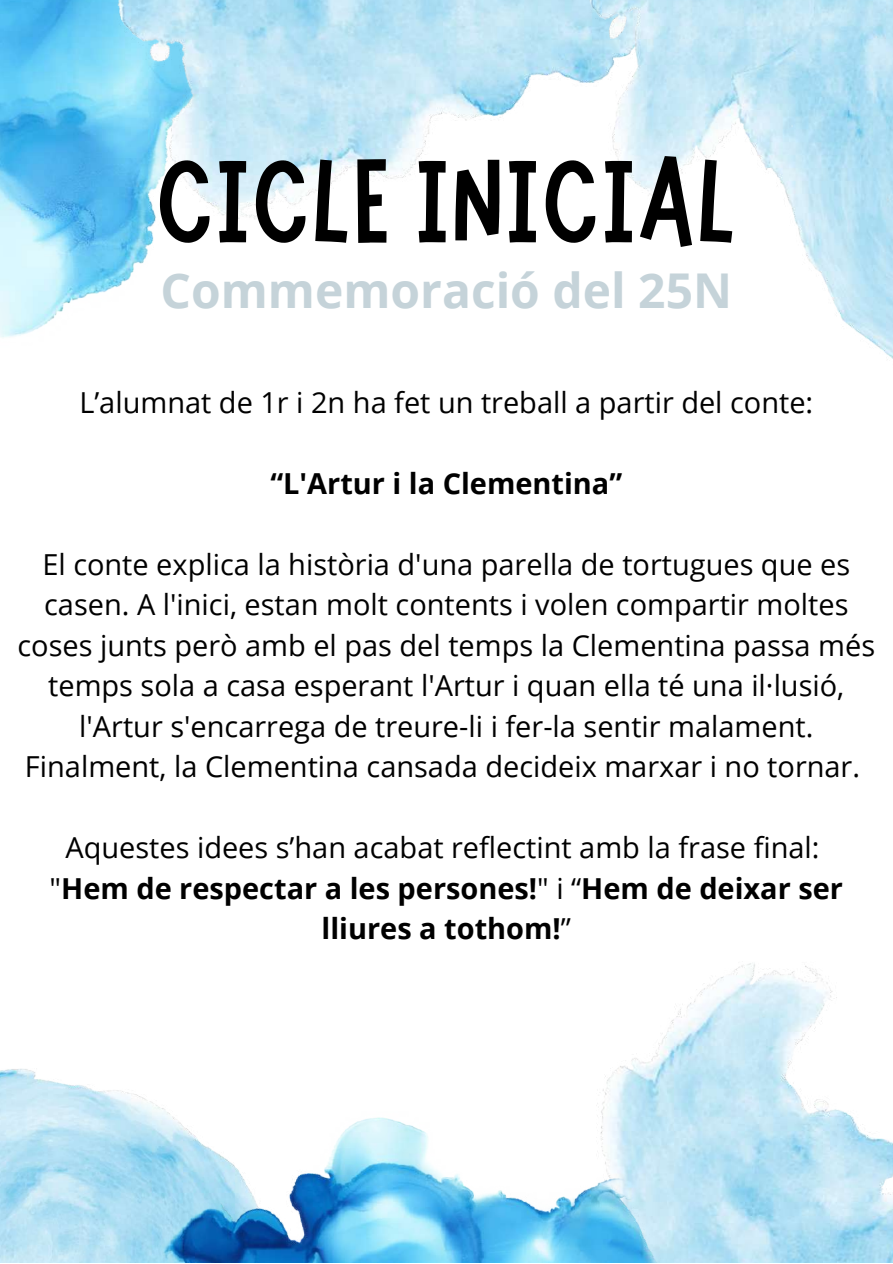
<style>
.page{position:relative;width:893px;height:1264px;background:#fff}
.page>*{position:absolute;margin:0;border:0;box-sizing:border-box;transform-origin:0 0}
.t1{font:119.85px "Marykate";color:#000}
.t2{font:700 48px "Open Sans";color:#c5d3d9}
.t3{font:28.95px/40.5px "Open Sans";color:#000;text-align:center}
.t4{font:700 28.95px/40.5px "Open Sans";color:#000;text-align:center}
.s1{font-weight:400}
</style>
<div class="page">
<img style="left:0;top:0;width:156px;height:338px">
<img style="left:105px;top:0;width:484px;height:220px">
<img style="left:620px;top:963px;width:272px;height:299px">
<img style="left:589px;top:0;width:303px;height:358px">
<img style="left:0;top:1069px;width:13px;height:193px">
<img style="left:13px;top:1068px;width:663px;height:194px">
<h1 class="t1" style="left:155px;top:123px;width:584px">CICLE INICIAL</h1>
<h2 class="t2" style="left:160px;top:256px;width:573px">Commemoració del 25N</h2>
<p class="t3" style="left:79px;top:381px;width:735px">L’alumnat de 1r i 2n ha fet un treball a partir del conte:</p>
<p class="t4" style="left:270px;top:462px;width:353px">“L'Artur i la Clementina”</p>
<p class="t3" style="left:17px;top:543px;width:859px">El conte explica la història d'una parella de tortugues que es casen. A l'inici, estan molt contents i volen compartir moltes coses junts però amb el pas del temps la Clementina passa més temps sola a casa esperant l'Artur i quan ella té una il·lusió, l'Artur s'encarrega de treure-li i fer-la sentir malament.<br>Finalment, la Clementina cansada decideix marxar i no tornar.</p>
<p class="t4" style="left:50px;top:826px;width:794px"><span class="s1">Aquestes idees s’han acabat reflectint amb la frase final: "</span>Hem de respectar a les persones!<span class="s1">" i “</span>Hem de deixar ser lliures a tothom!<span class="s1">”</span></p>
</div>
